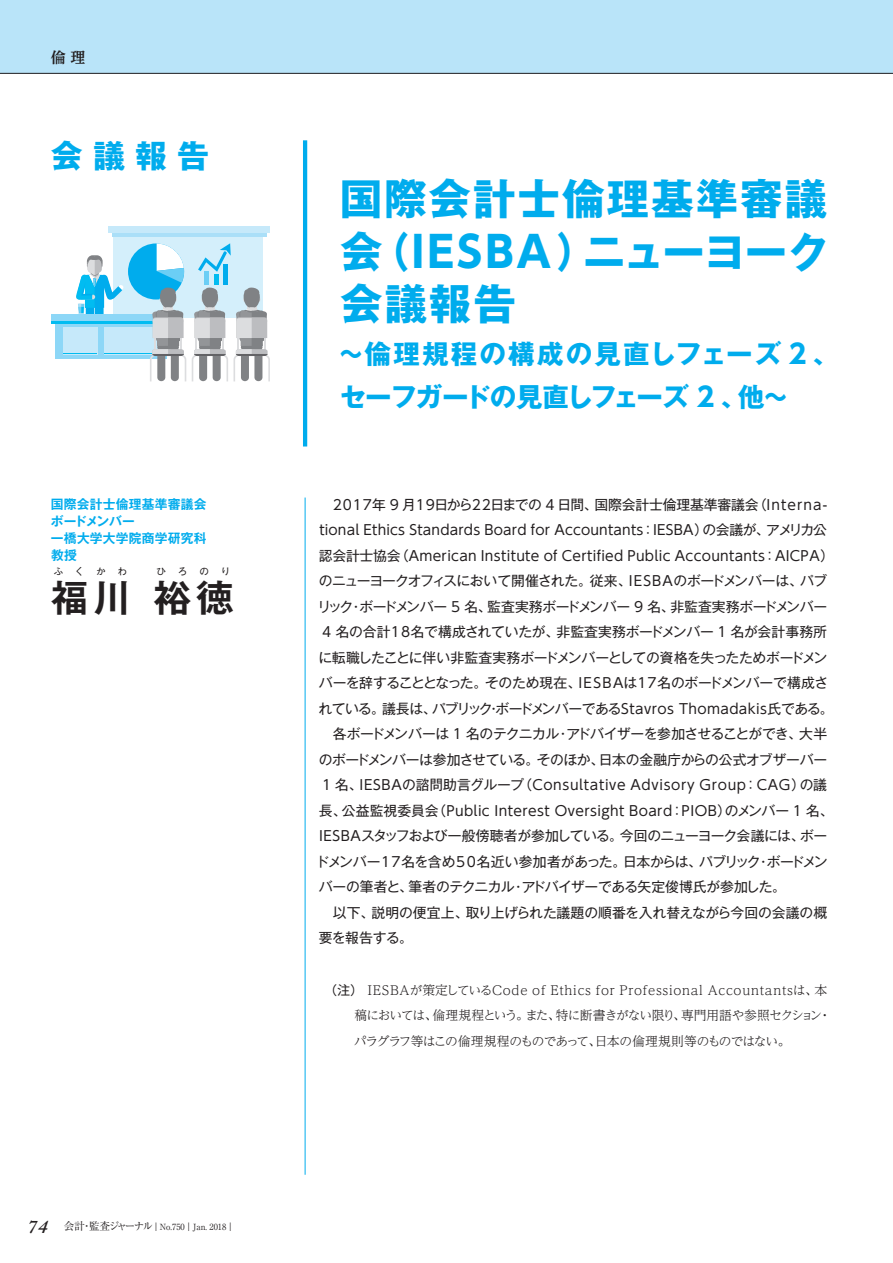
<style>
.page{position:relative;width:893px;height:1263px;background:#fff}
.page>*{position:absolute;margin:0;border:0;box-sizing:border-box;transform-origin:0 0}
.t1{font:700 42.45px/52.1px "Gothic MB101 Pro";letter-spacing:.045em;color:#00aced;text-align:justify}
.t2{font:700 37.2px "Gothic MB101 Pro De";color:#231f20}
.t3{font:700 31.95px "Gothic MB101 Pro";color:#00aced}
.t4{font:700 26.55px/42.5px "Gothic MB101 Pro";letter-spacing:-.01em;color:#00aced}
.t5{font:700 14.85px "UD Reimin Pr 6 N";color:#231f20}
.t6{font:13.8px/25.5px "Gothic MB101 Pro";letter-spacing:-.025em;color:#231f20;text-align:justify}
.t7{font:13.8px/25.5px "UD Shin Go Pr 6 N";letter-spacing:.025em;color:#231f20}
.t8{font:13.8px "Gothic MB101 Pro";letter-spacing:-.055em;color:#231f20}
.t9{font:13.8px "Gothic MB101 Pro";letter-spacing:-.05em;color:#231f20}
.t10{font:13.8px "Gothic MB101 Pro";letter-spacing:-.005em;color:#231f20}
.t11{font:300 12.75px/25.5px "UD Reimin Pr 6 N";letter-spacing:-.005em;color:#231f20}
.t12{font:700 12.75px/17px "Gothic MB101 Pro De";letter-spacing:.02em;color:#00aced}
.t13{font:700 9.6px "Gothic MB101 Pro De";color:#231f20}
.t14{font:8.55px "Ryumin Pr 6 N";color:#231f20}
.s1{font-family:"Adobe Caslon Pro";font-weight:600;font-style:italic;font-size:19.2px}
.s2{font-size:10.65px}
.s3{font-family:"UD Shin Go Pr 6 N"}
.s4{font-family:"Gothic MB101 Pro"}
.s5{font-family:"Gothic MB101 Pro";font-weight:400}
</style>
<div class="page">
<div style="left:0;top:0;width:893px;height:73px;background:#b9e4f9"></div>
<hr style="left:0;top:73px;width:893px;height:1px;background:#231f20">
<hr style="left:305px;top:497px;width:1px;height:678px;background:#00aced">
<hr style="left:303px;top:140px;width:4px;height:306px;background:#00aced">
<div style="left:113px;top:227px;width:150px;height:90px;background:#d4effb"></div>
<div style="left:108px;top:227px;width:162px;height:6px;background:#c6e9fa"></div>
<hr style="left:112px;top:233px;width:155px;height:4px;background:#aadff8">
<div style="left:128px;top:243px;width:56px;height:57px;background:#00aced;border-radius:50%"></div>
<svg style="left:76px;top:256px;width:48px;height:58px"></svg>
<svg style="left:55px;top:323px;width:95px;height:35px"></svg>
<div style="left:51px;top:314px;width:117px;height:7px;background:#8dd7f7"></div>
<hr style="left:51px;top:321px;width:117px;height:2px;background:#01bcf1">
<div style="left:63px;top:327px;width:34px;height:27px;background:#c6e9fa"></div>
<hr style="left:63px;top:353px;width:34px;height:1px;background:#01bcf1">
<div style="left:104px;top:327px;width:55px;height:27px;background:#c6e9fa"></div>
<hr style="left:104px;top:353px;width:55px;height:1px;background:#01bcf1">
<svg style="left:234px;top:287px;width:36px;height:94px"></svg>
<svg style="left:192px;top:287px;width:36px;height:94px"></svg>
<svg style="left:150px;top:243px;width:36px;height:138px"></svg>
<svg style="left:198px;top:243px;width:33px;height:29px"></svg>
<div style="left:204px;top:271px;width:5px;height:14px;background:#6bcef5"></div>
<div style="left:214px;top:274px;width:5px;height:11px;background:#01bcf1"></div>
<div style="left:223px;top:264px;width:5px;height:21px;background:#00aced"></div>
<p class="t5" style="left:51px;top:45px;width:36px">倫理</p>
<h3 class="t3" style="left:51px;top:130px;width:160px">会議報告</h3>
<p class="t12" style="left:51px;top:494px;width:157px">国際会計士倫理基準審議会ボードメンバー<br>一橋大学大学院商学研究科教授</p>
<h2 class="t2" style="left:51px;top:567px;width:81px">福川</h2>
<p class="t13" style="left:54px;top:563px;width:32px">ふ く</p>
<p class="t13" style="left:96px;top:563px;width:32px">か わ</p>
<p class="t13" style="left:157px;top:563px;width:32px">ひ ろ</p>
<p class="t13" style="left:199px;top:563px;width:32px">の り</p>
<h2 class="t2" style="left:154px;top:567px;width:81px">裕徳</h2>
<p class="t14" style="left:28px;top:1220px;width:209px"><span class="s1">74</span> <span class="s2">会計・監査ジャーナル</span>｜No.750｜Jan. 2018｜</p>
<h1 class="t1" style="left:340px;top:168px;width:491px">国際会計士倫理基準審議会（<span class="s3">IESBA</span>）ニューヨーク会議報告</h1>
<h3 class="t4" style="left:338px;top:330px;width:503px">～倫理規程の構成の見直しフェーズ <span class="s3">2</span> 、セーフガードの見直しフェーズ <span class="s3">2</span> 、他～</h3>
<p class="t6" style="left:333px;top:490px;width:496px"><span class="s3">2017</span>年 <span class="s3">9</span> 月<span class="s3">19</span>日から<span class="s3">22</span>日までの <span class="s3">4</span> 日間、国際会計士倫理基準審議会（<span class="s3">Interna-</span></p>
<p class="t7" style="left:319px;top:517px;width:517px">tional Ethics Standards Board for Accountants<span class="s4">：</span>IESBA<span class="s4">）の会議が、アメリカ公認会計士協会（</span>American Institute of Certified Public Accountants<span class="s4">：</span>AICPA<span class="s4">）</span></p>
<p class="t9" style="left:319px;top:569px;width:510px">のニューヨークオフィスにおいて開催された。従来、<span class="s3">IESBA</span>のボードメンバーは、パブ</p>
<p class="t6" style="left:317px;top:592px;width:511px">リック・ボードメンバー <span class="s3">5</span> 名、監査実務ボードメンバー <span class="s3">9</span> 名、非監査実務ボードメンバー</p>
<p class="t10" style="left:322px;top:620px;width:506px"><span class="s3">4</span> 名の合計<span class="s3">18</span>名で構成されていたが、非監査実務ボードメンバー <span class="s3">1</span> 名が会計事務所</p>
<p class="t6" style="left:318px;top:643px;width:510px">に転職したことに伴い非監査実務ボードメンバーとしての資格を失ったためボードメン</p>
<p class="t6" style="left:319px;top:668px;width:511px">バーを辞することとなった。そのため現在、<span class="s3">IESBA</span>は<span class="s3">17</span>名のボードメンバーで構成さ</p>
<p class="t8" style="left:319px;top:697px;width:517px">れている。議長は、パブリック・ボードメンバーである<span class="s3">Stavros Thomadakis</span>氏である。</p>
<p class="t6" style="left:333px;top:719px;width:496px">各ボードメンバーは <span class="s3">1</span> 名のテクニカル・アドバイザーを参加させることができ、大半</p>
<p class="t6" style="left:319px;top:745px;width:510px">のボードメンバーは参加させている。そのほか、日本の金融庁からの公式オブザーバー</p>
<p class="t7" style="left:319px;top:772px;width:516px">1 <span class="s4">名、</span>IESBA<span class="s4">の諮問助言グループ（</span>Consultative Advisory Group<span class="s4">：</span>CAG<span class="s4">）の議長、公益監視委員会（</span>Public Interest Oversight Board<span class="s4">：</span>PIOB<span class="s4">）のメンバー</span> 1 <span class="s4">名、</span></p>
<p class="t6" style="left:315px;top:821px;width:513px"><span class="s3">IESBA</span>スタッフおよび一般傍聴者が参加している。今回のニューヨーク会議には、ボードメンバー<span class="s3">17</span>名を含め<span class="s3">50</span>名近い参加者があった。日本からは、パブリック・ボードメンバーの筆者と、筆者のテクニカル・アドバイザーである矢定俊博氏が参加した。</p>
<p class="t6" style="left:319px;top:898px;width:510px;text-indent:14px">以下、説明の便宜上、取り上げられた議題の順番を入れ替えながら今回の会議の概要を報告する。</p>
<p class="t11" style="left:354px;top:976px;width:479px;text-indent:-30px"><span class="s5">（注）</span>　IESBAが策定しているCode of Ethics for Professional Accountantsは、本稿においては、倫理規程という。また、特に断書きがない限り、専門用語や参照セクション・パラグラフ等はこの倫理規程のものであって、日本の倫理規則等のものではない。</p>
</div>
